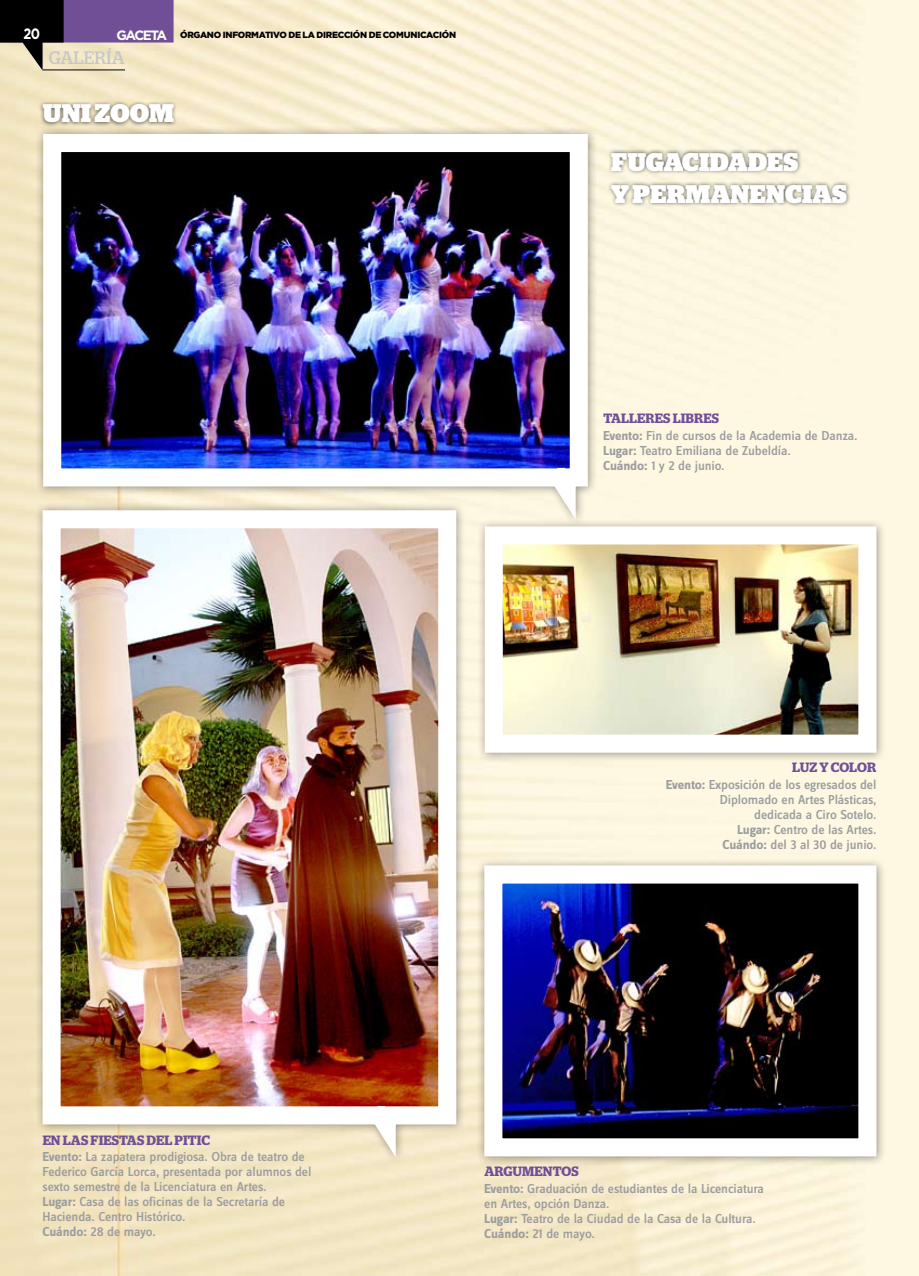
<style>
.page{position:relative;width:919px;height:1276px;background:#fff}
.page>*{position:absolute;margin:0;border:0;box-sizing:border-box;transform-origin:0 0}
.t1{font:900 25.5px/32.2px "Stag";letter-spacing:.01em;color:#fff}
.t2{font:18px "Stag";color:#c5c6c8}
.t3{font:700 15px "Gotham";color:#fff;scale:.85 1}
.t4{font:500 13.5px/15px "Zine Sans Dis";letter-spacing:-.01em;color:#9c9d9f}
.t5{font:600 13.5px "Stag";letter-spacing:.01em;color:#714f97}
.t6{font:900 9px "Gotham";letter-spacing:-.03em;color:#000}
.s1{font-weight:700;font-size:13.5px;color:#fff}
.s2{font-weight:700}
</style>
<div class="page">
<hr style="left:42px;top:70px;width:83px;height:1px;background:#000">
<img style="left:34px;top:125px;width:563px;height:425px">
<div style="left:38px;top:100px;width:504px;height:69px;background:#000;opacity:.6"></div>
<div style="left:607px;top:148px;width:291px;height:216px;background:#000;opacity:.6"></div>
<div style="left:475px;top:857px;width:417px;height:315px;background:#000;opacity:.4"></div>
<img style="left:503px;top:884px;width:354px;height:253px">
<div style="left:484px;top:865px;width:392px;height:291px;border:18px solid #fff"></div>
<div style="left:476px;top:518px;width:417px;height:251px;background:#000;opacity:.4"></div>
<img style="left:503px;top:545px;width:354px;height:188px">
<img style="left:33px;top:501px;width:432px;height:687px">
<svg style="left:0;top:0;width:173px;height:70px;background:#847281"></svg>
<p class="t3" style="left:23px;top:25px;width:21px">20</p>
<p class="t6" style="left:117px;top:29px;width:341px"><span class="s1">GACETA</span> ÓRGANO INFORMATIVO DE LA DIRECCIÓN DE COMUNICACIÓN</p>
<h2 class="t2" style="left:49px;top:47px;width:13px">GALER</h2>
<h2 class="t2" style="left:106px;top:47px;width:17px">ÍA</h2>
<h1 class="t1" style="left:43px;top:97px;width:133px">UNI ZOOM</h1>
<h1 class="t1" style="left:611px;top:146px;width:237px">FUGACIDADES<br>Y PERMANENCIAS</h1>
<p class="t5" style="left:603px;top:410px;width:117px">TALLERES LIBRES</p>
<p class="t4" style="left:603px;top:428px;width:256px"><span class="s2">Evento:</span> Fin de cursos de la Academia de Danza.<br><span class="s2">Lugar:</span> Teatro Emiliana de Zubeldía.<br><span class="s2">Cuándo:</span> 1 y 2 de junio.</p>
<p class="t5" style="left:43px;top:1132px;width:169px">EN LAS FIESTAS DEL PITIC</p>
<p class="t4" style="left:43px;top:1149px;width:270px"><span class="s2">Evento:</span> La zapatera prodigiosa. Obra de teatro de Federico García Lorca, presentada por alumnos del sexto semestre de la Licenciatura en Artes.<br><span class="s2">Lugar:</span> Casa de las oficinas de la Secretaría de Hacienda. Centro Histórico.<br><span class="s2">Cuándo:</span> 28 de mayo.</p>
<p class="t5" style="left:792px;top:759px;width:86px">LUZ Y COLOR</p>
<p class="t4" style="left:666px;top:777px;width:212px;text-align:right"><span class="s2">Evento:</span> Exposición de los egresados del<br>Diplomado en Artes Plásticas,<br>dedicada a Ciro Sotelo.<br><span class="s2">Lugar:</span> Centro de las Artes.<br><span class="s2">Cuándo:</span> del 3 al 30 de junio.</p>
<p class="t5" style="left:484px;top:1163px;width:96px">ARGUMENTOS</p>
<p class="t4" style="left:484px;top:1181px;width:281px"><span class="s2">Evento:</span> Graduación de estudiantes de la Licenciatura en Artes, opción Danza.<br><span class="s2">Lugar:</span> Teatro de la Ciudad de la Casa de la Cultura.<br><span class="s2">Cuándo:</span> 21 de mayo.</p>
</div>
